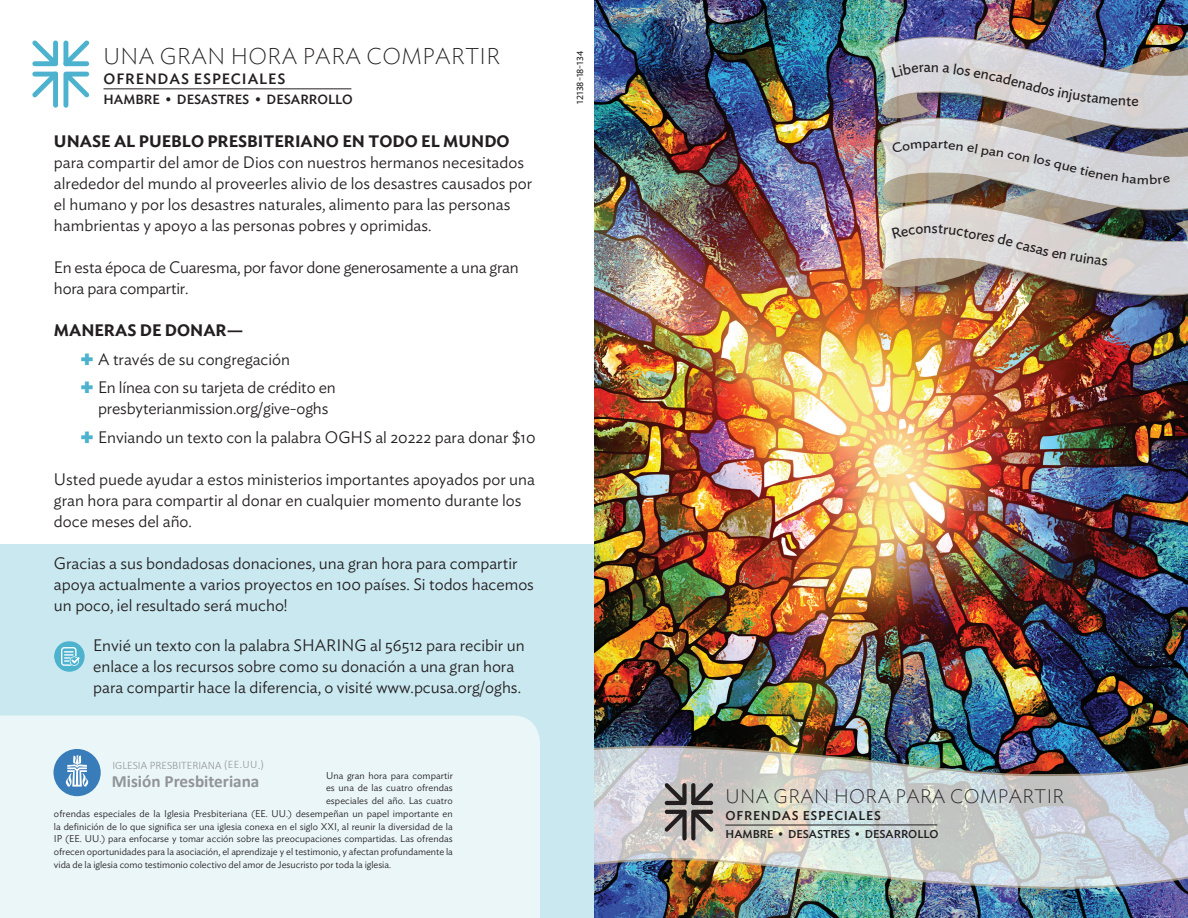
<style>
.page{position:relative;width:1188px;height:918px;background:#fff}
.page>*{position:absolute;margin:0;border:0;box-sizing:border-box;transform-origin:0 0}
.t1{font:200 22.65px "Ideal Sans";letter-spacing:.02em;color:#231f20}
.t2{font:200 19.35px "Ideal Sans";letter-spacing:.02em;color:#231f20}
.t3{font:700 17.25px "Calibri";color:#929497}
.t4{font:300 16.5px/21px "Ideal Sans";color:#231f20}
.t5{font:600 16.5px "Ideal Sans";color:#231f20}
.t6{font:500 14.85px "Ideal Sans";letter-spacing:.06em;color:#231f20}
.t7{font:500 13.2px "Ideal Sans";color:#231f20}
.t8{font:13.2px "Ideal Sans";color:#231f20;scale:1.13 1}
.t9{font:500 12.75px "Ideal Sans";letter-spacing:.06em;color:#231f20}
.t10{font:300 11.4px "Calibri";color:#929497}
.t11{font:500 11.25px "Ideal Sans";color:#231f20}
.t12{font:300 9.75px "Ideal Sans";color:#231f20}
.t13{font:9px "Ideal Sans";color:#231f20}
.s1{font-weight:600}
</style>
<div class="page">
<div style="left:0;top:544px;width:594px;height:374px;background:#c9e8f0"></div>
<img style="left:594px;top:0;width:594px;height:918px">
<div style="left:877px;top:33px;width:311px;height:281px;background:#231f20;opacity:.75"></div>
<div style="left:0;top:716px;width:540px;height:202px;background:#ebf6f9"></div>
<div style="left:54px;top:749px;width:47px;height:47px;background:#387cb9;border-radius:50%"></div>
<svg style="left:66px;top:755px;width:22px;height:32px"></svg>
<svg style="left:54px;top:641px;width:31px;height:31px"></svg>
<img style="left:594px;top:722px;width:594px;height:189px">
<svg style="left:32px;top:40px;width:57px;height:68px"></svg>
<hr style="left:104px;top:89px;width:247px;height:1px;background:#231f20">
<svg style="left:664px;top:783px;width:49px;height:58px;background:#8b8684"></svg>
<hr style="left:725px;top:825px;width:212px;height:1px;background:#231f20">
<img style="left:880px;top:37px;width:308px;height:259px">
<p class="t1" style="left:104px;top:38px;width:398px">UNA GRAN HORA PARA COMPARTIR</p>
<p class="t6" style="left:104px;top:67px;width:183px">OFRENDAS ESPECIALES</p>
<p class="t7" style="left:104px;top:90px;width:251px">HAMBRE • DESASTRES • DESARROLLO</p>
<p class="t4" style="left:54px;top:129px;width:480px"><span class="s1">UNASE AL PUEBLO PRESBITERIANO EN TODO EL MUNDO </span>para compartir del amor de Dios con nuestros hermanos necesitados alrededor del mundo al proveerles alivio de los desastres causados por el humano y por los desastres naturales, alimento para las personas hambrientas y apoyo a las personas pobres y oprimidas.</p>
<p class="t4" style="left:54px;top:255px;width:466px">En esta época de Cuaresma, por favor done generosamente a una gran hora para compartir.</p>
<p class="t5" style="left:54px;top:317px;width:191px">MANERAS DE DONAR—</p>
<p class="t4" style="left:98px;top:347px;width:194px">A través de su congregación</p>
<p class="t4" style="left:98px;top:375px;width:239px">En línea con su tarjeta de crédito en presbyterianmission.org/give-oghs</p>
<p class="t4" style="left:98px;top:425px;width:439px">Enviando un texto con la palabra OGHS al 20222 para donar $10</p>
<p class="t4" style="left:54px;top:467px;width:483px">Usted puede ayudar a estos ministerios importantes apoyados por una gran hora para compartir al donar en cualquier momento durante los doce meses del año.</p>
<p class="t4" style="left:54px;top:551px;width:482px">Gracias a sus bondadosas donaciones, una gran hora para compartir apoya actualmente a varios proyectos en 100 países. Si todos hacemos un poco, ¡el resultado será mucho!</p>
<p class="t4" style="left:93px;top:633px;width:433px">Envié un texto con la palabra SHARING al 56512 para recibir un enlace a los recursos sobre como su donación a una gran hora para compartir hace la diferencia, o visité www.pcusa.org/oghs.</p>
<p class="t10" style="left:112px;top:758px;width:153px">IGLESIA PRESBITERIANA (EE.UU.)</p>
<p class="t12" style="left:326px;top:768px;width:128px">Una gran hora para compartir</p>
<p class="t12" style="left:326px;top:780px;width:128px">es una de las cuatro ofrendas</p>
<p class="t12" style="left:326px;top:793px;width:128px">especiales del año. Las cuatro</p>
<p class="t12" style="left:54px;top:806px;width:400px">ofrendas especiales de la Iglesia Presbiteriana (EE. UU.) desempeñan un papel importante en</p>
<p class="t12" style="left:54px;top:819px;width:400px">la definición de lo que significa ser una iglesia conexa en el siglo XXI, al reunir la diversidad de la</p>
<p class="t12" style="left:54px;top:831px;width:400px">IP (EE. UU.) para enfocarse y tomar acción sobre las preocupaciones compartidas. Las ofrendas</p>
<p class="t12" style="left:54px;top:844px;width:400px">ofrecen oportunidades para la asociación, el aprendizaje y el testimonio, y afectan profundamente la</p>
<p class="t12" style="left:54px;top:857px;width:339px">vida de la iglesia como testimonio colectivo del amor de Jesucristo por toda la iglesia.</p>
<p class="t3" style="left:112px;top:770px;width:149px">Misión Presbiteriana</p>
<p class="t13" style="left:573px;top:104px;width:54px;rotate:-90deg">12138-18-134</p>
<p class="t8" style="left:983px;top:139px;width:32px;rotate:9deg">pan c</p>
<p class="t2" style="left:725px;top:781px;width:340px">UNA GRAN HORA PARA COMPARTIR</p>
<p class="t9" style="left:725px;top:806px;width:157px">OFRENDAS ESPECIALES</p>
<p class="t11" style="left:725px;top:826px;width:215px">HAMBRE • DESASTRES • DESARROLLO</p>
</div>
